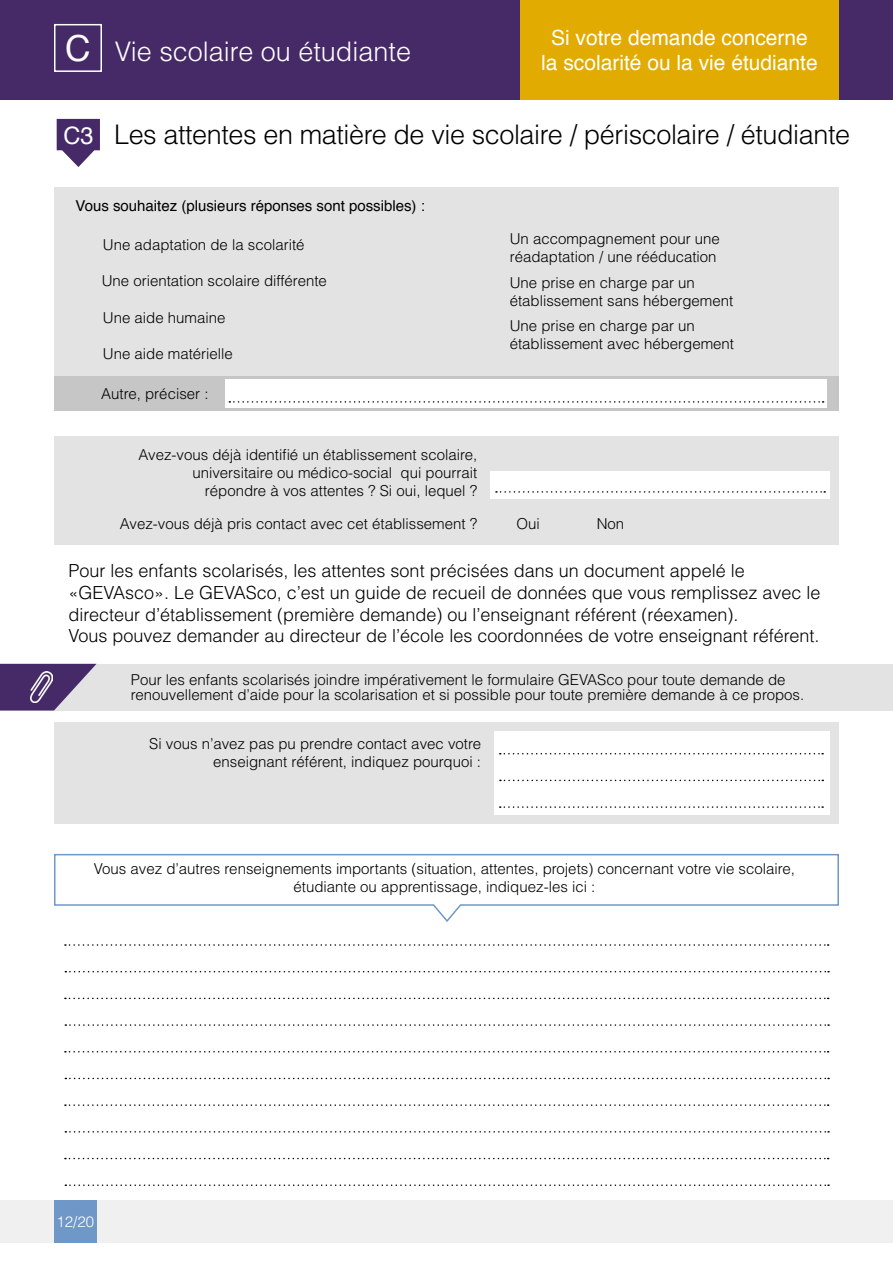
<style>
.page{position:relative;width:893px;height:1263px;background:#fff}
.page>*{position:absolute;margin:0;border:0;box-sizing:border-box;transform-origin:0 0}
.t1{font:36px "Helvetica";color:#fff}
.t2{font:300 27px "Helvetica";letter-spacing:-.015em;color:#000}
.t3{font:300 27px "Helvetica";color:#fff}
.t4{font:24px "Helvetica";color:#fff}
.t5{font:21px/25.2px "Helvetica";color:#fff;text-align:center}
.t6{font:300 18px/21.6px "Helvetica";color:#000}
.t7{font:300 15px/18px "Helvetica";color:#000}
.t8{font:15px "Helvetica";color:#000}
.t9{font:300 15px "Helvetica";color:#fff}
</style>
<div class="page">
<div style="left:0;top:1200px;width:893px;height:43px;background:#f0f0f0"></div>
<div style="left:54px;top:1200px;width:43px;height:43px;background:#6f97c8"></div>
<div style="left:0;top:0;width:893px;height:100px;background:#462a68"></div>
<div style="left:54px;top:436px;width:785px;height:108px;background:#e3e3e3"></div>
<div style="left:490px;top:471px;width:339px;height:28px;background:#fff"></div>
<div style="left:0;top:664px;width:893px;height:46px;background:#e3e3e3"></div>
<svg style="left:0;top:664px;width:97px;height:46px"></svg>
<div style="left:54px;top:187px;width:785px;height:195px;background:#e3e3e3"></div>
<div style="left:54px;top:722px;width:785px;height:102px;background:#e3e3e3"></div>
<div style="left:494px;top:731px;width:335px;height:83px;background:#fff"></div>
<img style="left:30px;top:672px;width:23px;height:30px">
<svg style="left:496px;top:491px;width:329px;height:2px"></svg>
<svg style="left:54px;top:853px;width:785px;height:69px"></svg>
<div style="left:54px;top:377px;width:785px;height:34px;background:#c6c6c6"></div>
<div style="left:225px;top:380px;width:602px;height:28px;background:#fff"></div>
<svg style="left:229px;top:401px;width:595px;height:2px"></svg>
<svg style="left:65px;top:998px;width:764px;height:1px"></svg>
<svg style="left:65px;top:1104px;width:764px;height:2px"></svg>
<svg style="left:65px;top:944px;width:764px;height:2px"></svg>
<svg style="left:65px;top:1051px;width:764px;height:1px"></svg>
<svg style="left:65px;top:1158px;width:764px;height:1px"></svg>
<svg style="left:65px;top:1024px;width:764px;height:2px"></svg>
<svg style="left:65px;top:1131px;width:764px;height:1px"></svg>
<svg style="left:65px;top:971px;width:764px;height:1px"></svg>
<svg style="left:65px;top:1078px;width:764px;height:1px"></svg>
<svg style="left:65px;top:1184px;width:764px;height:2px"></svg>
<svg style="left:500px;top:806px;width:323px;height:2px"></svg>
<svg style="left:500px;top:753px;width:323px;height:1px"></svg>
<svg style="left:500px;top:780px;width:323px;height:1px"></svg>
<svg style="left:57px;top:119px;width:43px;height:48px"></svg>
<div style="left:54px;top:24px;width:48px;height:48px;border:2px solid #fff"></div>
<div style="left:520px;top:0;width:319px;height:100px;background:#e1ab01"></div>
<h1 class="t1" style="left:65px;top:21px;width:27px">C</h1>
<h3 class="t5" style="left:541px;top:26px;width:278px">Si votre demande concerne la scolarité ou la vie étudiante</h3>
<h2 class="t3" style="left:115px;top:34px;width:298px">Vie scolaire ou étudiante</h2>
<h3 class="t4" style="left:63px;top:117px;width:32px">C3</h3>
<h2 class="t2" style="left:114px;top:118px;width:738px">Les attentes en matière de vie scolaire / périscolaire / étudiante</h2>
<p class="t8" style="left:76px;top:194px;width:351px">Vous souhaitez (plusieurs réponses sont possibles) :</p>
<p class="t7" style="left:103px;top:236px;width:203px">Une adaptation de la scolarité</p>
<p class="t7" style="left:102px;top:272px;width:227px">Une orientation scolaire différente</p>
<p class="t7" style="left:103px;top:308px;width:124px">Une aide humaine</p>
<p class="t7" style="left:103px;top:344px;width:132px">Une aide matérielle</p>
<p class="t7" style="left:101px;top:385px;width:109px">Autre, préciser :</p>
<p class="t7" style="left:510px;top:230px;width:212px">Un accompagnement pour une réadaptation / une rééducation</p>
<p class="t7" style="left:510px;top:274px;width:225px">Une prise en charge par un établissement sans hébergement</p>
<p class="t7" style="left:510px;top:316px;width:226px">Une prise en charge par un établissement avec hébergement</p>
<p class="t7" style="left:138px;top:445px;width:340px;text-align:right">Avez-vous déjà identifié un établissement scolaire, universitaire ou médico-social qui pourrait répondre à vos attentes ? Si oui, lequel ?</p>
<p class="t7" style="left:120px;top:514px;width:359px">Avez-vous déjà pris contact avec cet établissement ?</p>
<p class="t7" style="left:516px;top:514px;width:25px">Oui</p>
<p class="t7" style="left:597px;top:514px;width:29px">Non</p>
<p class="t6" style="left:68px;top:560px;width:753px">Pour les enfants scolarisés, les attentes sont précisées dans un document appelé le «GEVAsco». Le GEVASco, c’est un guide de recueil de données que vous remplissez avec le directeur d’établissement (première demande) ou l’enseignant référent (réexamen).<br>Vous pouvez demander au directeur de l’école les coordonnées de votre enseignant référent.</p>
<p class="t7" style="left:131px;top:672px;width:675px;line-height:15px">Pour les enfants scolarisés joindre impérativement le formulaire GEVASco pour toute demande de renouvellement d’aide pour la scolarisation et si possible pour toute première demande à ce propos.</p>
<p class="t7" style="left:149px;top:735px;width:333px;text-align:right">Si vous n’avez pas pu prendre contact avec votre enseignant référent, indiquez pourquoi :</p>
<p class="t7" style="left:94px;top:859px;width:703px;text-align:center">Vous avez d’autres renseignements importants (situation, attentes, projets) concernant votre vie scolaire, étudiante ou apprentissage, indiquez-les ici :</p>
<p class="t9" style="left:56px;top:1212px;width:39px">12/20</p>
</div>
